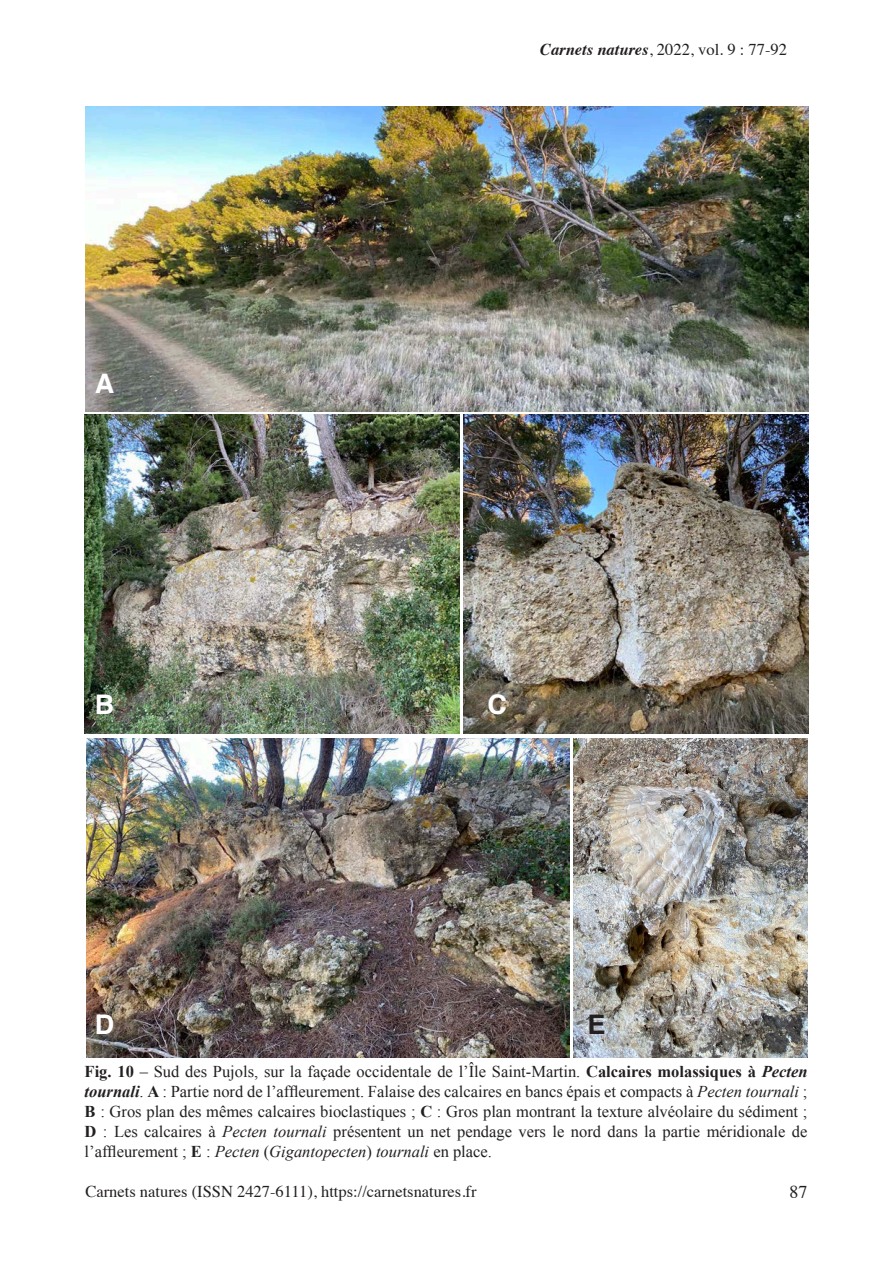
<style>
.page{position:relative;width:893px;height:1263px;background:#fff}
.page>*{position:absolute;margin:0;border:0;box-sizing:border-box;transform-origin:0 0}
.t1{font:700 27px "Helvetica";color:#fff}
.t2{font:700 27px "Helvetica";color:#231f20}
.t3{font:18px "Times";color:#231f20}
.t4{font:16.5px/19.8px "Times New Roman";color:#231f20;text-align:justify}
.t5{font:16.5px "Times";color:#231f20}
.s1{font-weight:700;font-style:italic}
.s2{font-weight:700}
.s3{font-style:italic}
</style>
<div class="page">
<img style="left:85px;top:106px;width:723px;height:305px">
<img style="left:463px;top:415px;width:345px;height:319px">
<img style="left:85px;top:415px;width:374px;height:319px">
<img style="left:574px;top:739px;width:233px;height:318px">
<img style="left:86px;top:738px;width:483px;height:319px">
<p class="t5" style="left:540px;top:34px;width:249px"><span class="s1">Carnets natures</span>, 2022, vol. 9 : 77-92</p>
<p class="t1" style="left:95px;top:362px;width:21px">A</p>
<p class="t1" style="left:95px;top:682px;width:21px">B</p>
<p class="t1" style="left:488px;top:682px;width:21px">C</p>
<p class="t1" style="left:95px;top:1003px;width:21px">D</p>
<p class="t2" style="left:587px;top:1003px;width:20px">E</p>
<p class="t4" style="left:85px;top:1062px;width:724px"><span class="s2">Fig. 10</span> – Sud des Pujols, sur la façade occidentale de l’Île Saint-Martin. <span class="s2">Calcaires molassiques à</span> <span class="s1">Pecten tournali</span>. <span class="s2">A</span> : Partie nord de l’affleurement. Falaise des calcaires en bancs épais et compacts à <span class="s3">Pecten tournali</span> ; <span class="s2">B</span> : Gros plan des mêmes calcaires bioclastiques ; <span class="s2">C</span> : Gros plan montrant la texture alvéolaire du sédiment ; <span class="s2">D</span> : Les calcaires à <span class="s3">Pecten tournali</span> présentent un net pendage vers le nord dans la partie méridionale de l’affleurement ; <span class="s2">E</span> : <span class="s3">Pecten</span> (<span class="s3">Gigantopecten</span>) <span class="s3">tournali</span> en place.</p>
<p class="t5" style="left:85px;top:1176px;width:393px">Carnets natures (ISSN 2427-6111), https://carnetsnatures.fr</p>
<p class="t3" style="left:790px;top:1175px;width:19px">87</p>
</div>
